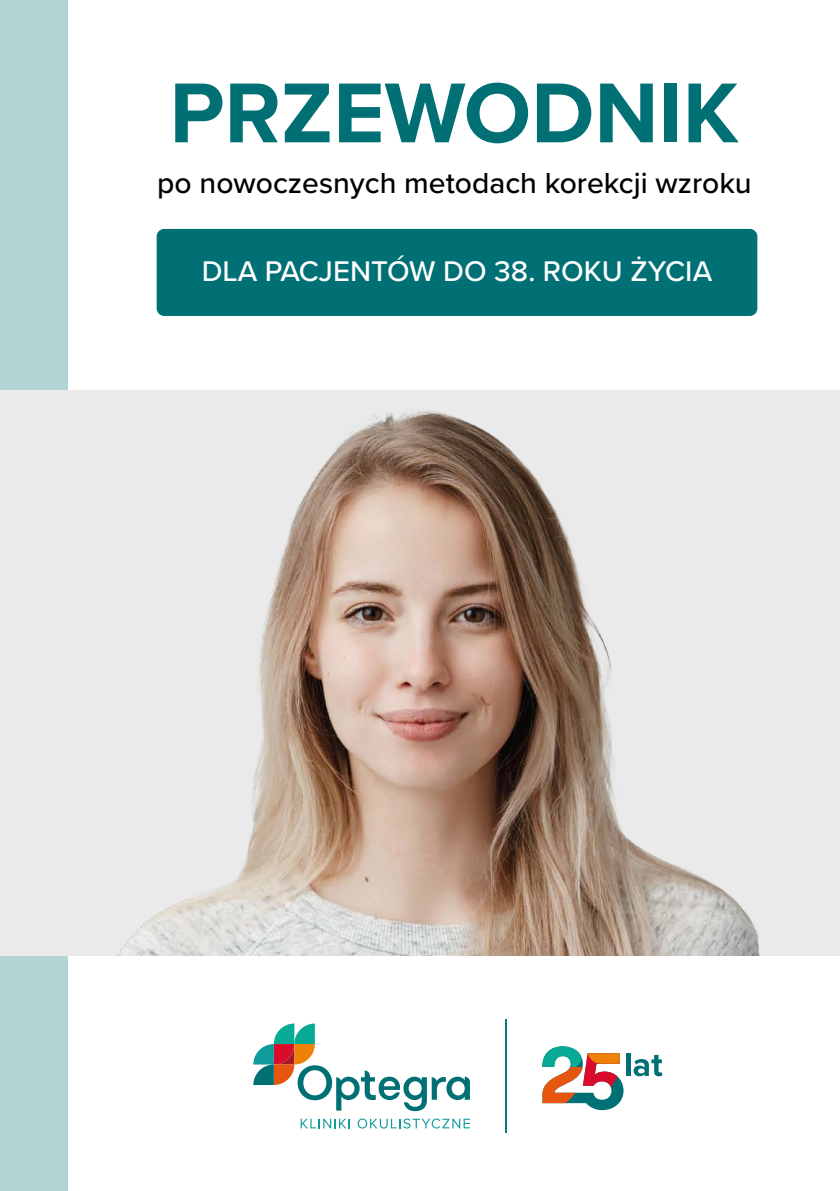
<style>
.page{position:relative;width:840px;height:1191px;background:#fff}
.page>*{position:absolute;margin:0;border:0;box-sizing:border-box;transform-origin:0 0}
.t1{font:700 88px "Proxima Nova";color:#017075}
.t2{font:500 30px "Proxima Nova";color:#000}
.t3{font:500 29.4px "Proxima Nova";color:#fff}
</style>
<div class="page">
<div style="left:0;top:0;width:68px;height:1191px;background:#b3d4d5"></div>
<div style="left:156px;top:229px;width:601px;height:87px;background:#017075;border-radius:8px"></div>
<svg style="left:300px;top:1118px;width:50px;height:10px"></svg>
<svg style="left:357px;top:1118px;width:112px;height:10px"></svg>
<svg style="left:253px;top:1023px;width:216px;height:88px"></svg>
<svg style="left:542px;top:1046px;width:81px;height:64px"></svg>
<div style="left:625px;top:1053px;width:5px;height:23px;background:#017075"></div>
<svg style="left:633px;top:1055px;width:29px;height:21px"></svg>
<hr style="left:505px;top:1019px;width:1px;height:114px;background:#017b80">
<img style="left:0;top:391px;width:839px;height:564px">
<h1 class="t1" style="left:169px;top:47px;width:570px">PRZEWODNIK</h1>
<p class="t2" style="left:157px;top:160px;width:595px">po nowoczesnych metodach korekcji wzroku</p>
<p class="t3" style="left:201px;top:250px;width:512px">DLA PACJENTÓW DO 38. ROKU ŻYCIA</p>
</div>
